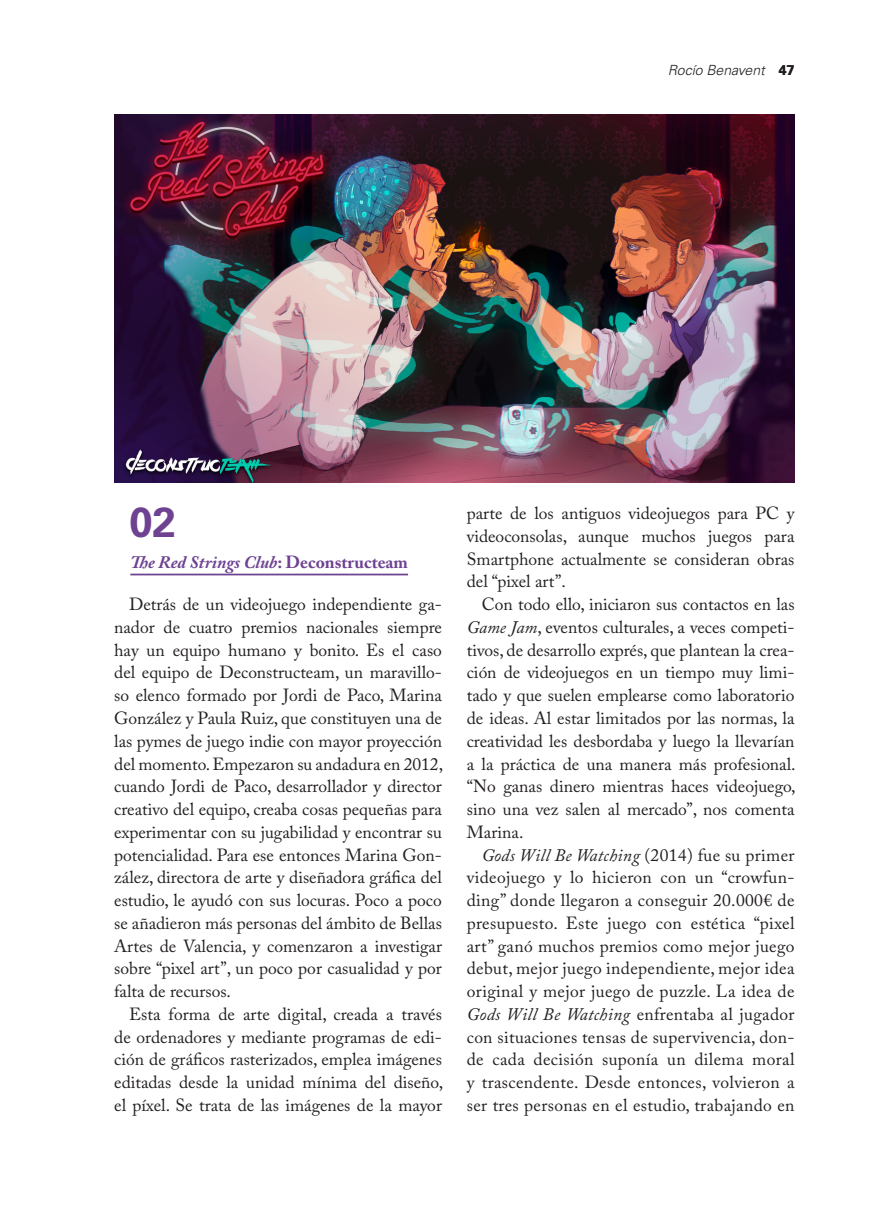
<style>
.page{position:relative;width:874px;height:1221px;background:#fff}
.page>*{position:absolute;margin:0;border:0;box-sizing:border-box;transform-origin:0 0}
.Texto{font:700 42px "Univers LT Std";color:#6e4291}
.texto_común{font:17.5px/22.8px "Adobe Caslon Pro";color:#231f20;text-align:justify}
.texto_común-2{font:italic 700 17.5px "Adobe Caslon Pro";color:#6e4291}
.t1{font:italic 300 14px "Univers LT Std";color:#231f20}
.s1{font-weight:700;font-style:normal}
.s2{font-style:normal}
.s3{font-style:italic}
</style>
<div class="page">
<hr style="left:130px;top:573px;width:278px;height:2px;background:#6e4291">
<img style="left:114px;top:114px;width:680px;height:368px">
<p class="t1" style="left:667px;top:61px;width:128px">Rocío Benavent <span class="s1">47</span></p>
<p class="Texto" style="left:129px;top:497px;width:48px">02</p>
<p class="texto_común-2" style="left:130px;top:551px;width:279px">The Red Strings Club<span class="s2">: Deconstructeam</span></p>
<p class="texto_común" style="left:114px;top:592px;width:330px;text-indent:15px">Detrás de un videojuego independiente ga&shy;nador de cuatro premios nacionales siempre hay un equipo humano y bonito. Es el caso del equipo de Deconstructeam, un maravillo&shy;so elenco formado por Jordi de Paco, Marina González y Paula Ruiz, que constituyen una de las pymes de juego indie con mayor proyección del momento. Empezaron su andadura en 2012, cuando Jordi de Paco, desarrollador y director creativo del equipo, creaba cosas pequeñas para experimentar con su jugabilidad y encontrar su potencialidad. Para ese entonces Marina Gon&shy;zález, directora de arte y diseñadora gráfica del estudio, le ayudó con sus locuras. Poco a poco se añadieron más personas del ámbito de Bellas Artes de Valencia, y comenzaron a investigar sobre “pixel art”, un poco por casualidad y por falta de recursos.</p>
<p class="texto_común" style="left:114px;top:1002px;width:330px;text-indent:15px">Esta forma de arte digital, creada a través de ordenadores y mediante programas de edi&shy;ción de gráficos rasterizados, emplea imágenes editadas desde la unidad mínima del diseño, el píxel. Se trata de las imágenes de la mayor</p>
<p class="texto_común" style="left:466px;top:501px;width:329px">parte de los antiguos videojuegos para PC y videoconsolas, aunque muchos juegos para Smartphone actualmente se consideran obras del “pixel art”.</p>
<p class="texto_común" style="left:466px;top:592px;width:330px;text-indent:15px">Con todo ello, iniciaron sus contactos en las <span class="s3">Game Jam</span>, eventos culturales, a veces competi&shy;tivos, de desarrollo exprés, que plantean la crea&shy;ción de videojuegos en un tiempo muy limi&shy;tado y que suelen emplearse como laboratorio de ideas. Al estar limitados por las normas, la creatividad les desbordaba y luego la llevarían a la práctica de una manera más profesional. “No ganas dinero mientras haces videojuego, sino una vez salen al mercado”, nos comenta Marina.</p>
<p class="texto_común" style="left:466px;top:843px;width:329px;text-indent:15px"><span class="s3">Gods Will Be Watching</span> (2014) fue su primer videojuego y lo hicieron con un “crowfun&shy;ding” donde llegaron a conseguir 20.000€ de presupuesto. Este juego con estética “pixel art” ganó muchos premios como mejor juego debut, mejor juego independiente, mejor idea original y mejor juego de puzzle. La idea de <span class="s3">Gods Will Be Watching</span> enfrentaba al jugador con situaciones tensas de supervivencia, don&shy;de cada decisión suponía un dilema moral y trascendente. Desde entonces, volvieron a ser tres personas en el estudio, trabajando en</p>
</div>
